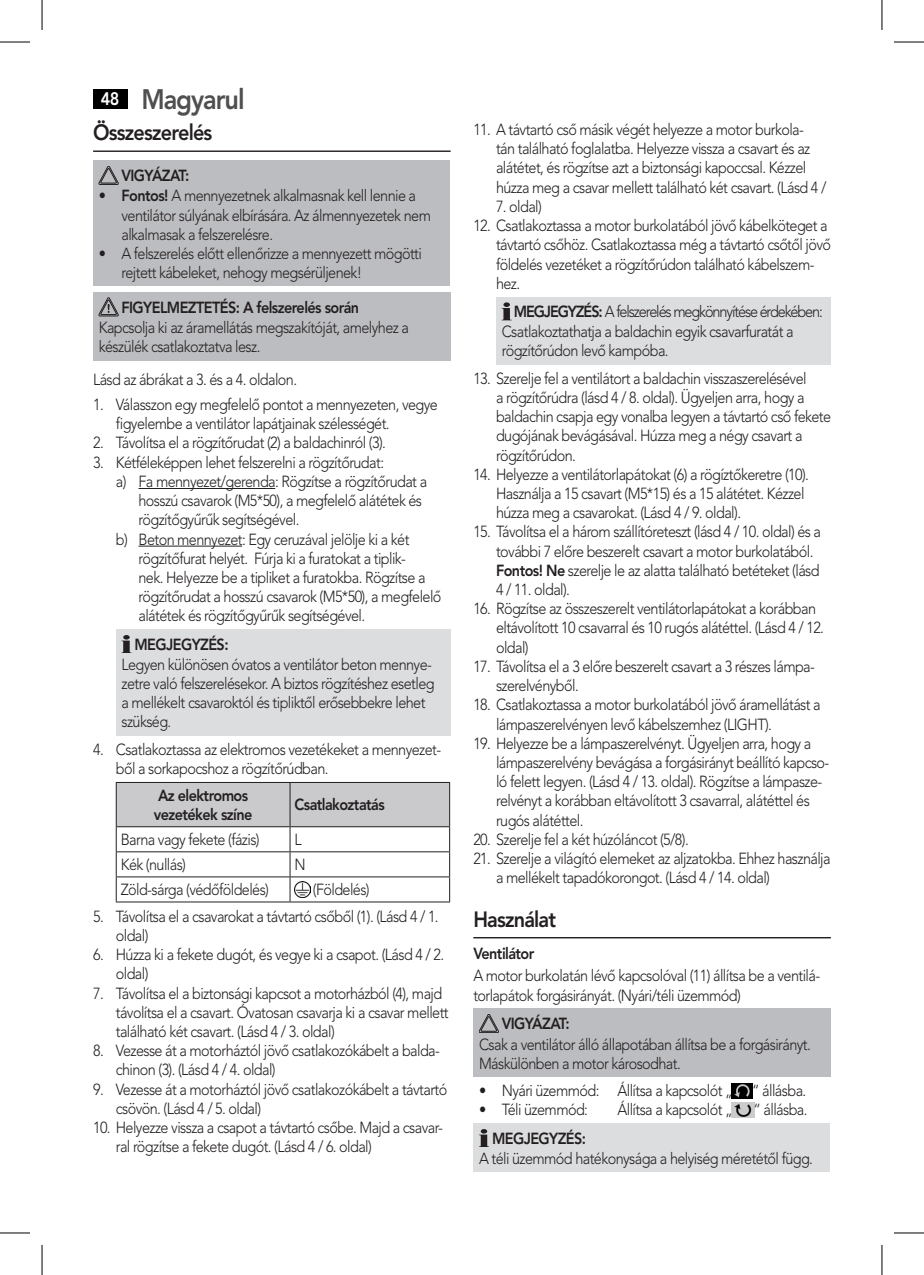
<style>
.page{position:relative;width:924px;height:1275px;background:#fff}
.page>*{position:absolute;margin:0;border:0;box-sizing:border-box;transform-origin:0 0}
.t1{font:800 28px "Avenir LT Pro";letter-spacing:-.04em;color:#504f4f;scale:.9 1}
.t2{font:800 22px "Avenir LT Pro";letter-spacing:-.04em;color:#231f20;scale:.9 1}
.t3{font:300 16px/19.2px "Avenir LT Pro";letter-spacing:-.04em;color:#231f20;scale:.9 1}
.t4{font:800 16px/19.2px "Avenir LT Pro";letter-spacing:-.04em;color:#231f20;scale:.9 1}
.s1{font-size:18px;color:#fff}
.s2{font-weight:800}
</style>
<div class="page">
<div style="left:93px;top:89px;width:34px;height:20px;background:#000"></div>
<hr style="left:93px;top:150px;width:357px;height:2px;background:#231f20">
<hr style="left:138px;top:488px;width:137px;height:1px;background:#231f20">
<hr style="left:138px;top:546px;width:104px;height:1px;background:#231f20">
<div style="left:93px;top:160px;width:356px;height:126px;background:#bcbdc0"></div>
<svg style="left:99px;top:166px;width:19px;height:19px"></svg>
<div style="left:93px;top:292px;width:357px;height:68px;background:#bcbdc0"></div>
<svg style="left:99px;top:298px;width:19px;height:18px"></svg>
<div style="left:116px;top:629px;width:334px;height:106px;background:#dcdddf"></div>
<svg style="left:121px;top:635px;width:10px;height:18px"></svg>
<svg style="left:116px;top:782px;width:334px;height:119px"></svg>
<hr style="left:116px;top:901px;width:174px;height:1px;background:#231f20">
<hr style="left:290px;top:901px;width:160px;height:1px;background:#231f20">
<img style="left:294px;top:881px;width:16px;height:16px">
<hr style="left:473px;top:937px;width:357px;height:1px;background:#231f20">
<div style="left:496px;top:297px;width:334px;height:67px;background:#dcdddf"></div>
<svg style="left:501px;top:302px;width:10px;height:18px"></svg>
<div style="left:473px;top:1008px;width:357px;height:68px;background:#bcbdc0"></div>
<svg style="left:479px;top:1014px;width:19px;height:18px"></svg>
<img style="left:731px;top:1083px;width:21px;height:15px">
<img style="left:731px;top:1102px;width:22px;height:15px">
<div style="left:473px;top:1123px;width:356px;height:48px;background:#dcdddf"></div>
<svg style="left:479px;top:1129px;width:9px;height:18px"></svg>
<hr style="left:0;top:42px;width:30px;height:1px;background:#000">
<hr style="left:893px;top:42px;width:30px;height:1px;background:#000">
<hr style="left:0;top:1232px;width:30px;height:1px;background:#000">
<hr style="left:893px;top:1232px;width:30px;height:1px;background:#000">
<hr style="left:42px;top:0;width:1px;height:30px;background:#000">
<hr style="left:42px;top:1245px;width:1px;height:30px;background:#000">
<hr style="left:881px;top:0;width:1px;height:30px;background:#000">
<hr style="left:881px;top:1245px;width:1px;height:30px;background:#000">
<h1 class="t1" style="left:101px;top:82px;width:161px"><span class="s1">48</span> Magyarul</h1>
<h2 class="t2" style="left:93px;top:119px;width:134px">Összeszerelés</h2>
<p class="t4" style="left:121px;top:166px;width:77px">VIGYÁZAT:</p>
<p class="t3" style="left:121px;top:186px;width:345px;text-indent:-23px">• <span class="s2">Fontos!</span> A mennyezetnek alkalmasnak kell lennie a ventilátor súlyának elbírására. Az álmennyezetek nem alkalmasak a felszerelésre.</p>
<p class="t3" style="left:121px;top:244px;width:335px;text-indent:-23px">• A felszerelés előtt ellenőrizze a mennyezett mögötti rejtett kábeleket, nehogy megsérüljenek!</p>
<p class="t4" style="left:121px;top:297px;width:265px">FIGYELMEZTETÉS: A felszerelés során</p>
<p class="t3" style="left:99px;top:318px;width:346px">Kapcsolja ki az áramellátás megszakítóját, amelyhez a készülék csatlakoztatva lesz.</p>
<p class="t3" style="left:93px;top:370px;width:228px">Lásd az ábrákat a 3. és a 4. oldalon.</p>
<p class="t3" style="left:116px;top:395px;width:359px;text-indent:-23px">1. Válasszon egy megfelelő pontot a mennyezeten, vegye figyelembe a ventilátor lapátjainak szélességét.</p>
<p class="t3" style="left:93px;top:433px;width:327px">2. Távolítsa el a rögzítőrudat (2) a baldachinról (3).</p>
<p class="t3" style="left:93px;top:452px;width:324px">3. Kétféleképpen lehet felszerelni a rögzítőrudat:</p>
<p class="t3" style="left:116px;top:472px;width:347px">a) Fa mennyezet/gerenda: Rögzítse a rögzítőrudat a</p>
<p class="t3" style="left:138px;top:491px;width:316px">hosszú csavarok (M5*50), a megfelelő alátétek és</p>
<p class="t3" style="left:138px;top:510px;width:180px">rögzítőgyűrűk segítségével.</p>
<p class="t3" style="left:116px;top:529px;width:327px">b) Beton mennyezet: Egy ceruzával jelölje ki a két</p>
<p class="t3" style="left:138px;top:548px;width:298px">rögzítőfurat helyét. Fúrja ki a furatokat a tiplik-</p>
<p class="t3" style="left:138px;top:568px;width:320px">nek. Helyezze be a tipliket a furatokba. Rögzítse a</p>
<p class="t3" style="left:138px;top:587px;width:338px">rögzítőrudat a hosszú csavarok (M5*50), a megfelelő</p>
<p class="t3" style="left:138px;top:606px;width:253px">alátétek és rögzítőgyűrűk segítségével.</p>
<p class="t4" style="left:134px;top:634px;width:106px">MEGJEGYZÉS:</p>
<p class="t3" style="left:121px;top:655px;width:349px">Legyen különösen óvatos a ventilátor beton mennye&shy;zetre való felszerelésekor. A biztos rögzítéshez esetleg a mellékelt csavaroktól és tipliktől erősebbekre lehet szükség.</p>
<p class="t3" style="left:116px;top:739px;width:363px;text-indent:-23px">4. Csatlakoztassa az elektromos vezetékeket a mennyezet&shy;ből a sorkapocshoz a rögzítőrúdban.</p>
<p class="t4" style="left:154px;top:785px;width:111px">Az elektromos vezetékek színe</p>
<p class="t4" style="left:294px;top:795px;width:102px">Csatlakoztatás</p>
<p class="t3" style="left:121px;top:830px;width:156px">Barna vagy fekete (fázis)</p>
<p class="t3" style="left:294px;top:830px;width:9px">L</p>
<p class="t3" style="left:121px;top:855px;width:74px">Kék (nullás)</p>
<p class="t3" style="left:294px;top:855px;width:14px">N</p>
<p class="t3" style="left:121px;top:880px;width:166px">Zöld-sárga (védőföldelés)</p>
<p class="t3" style="left:313px;top:880px;width:65px">(Földelés)</p>
<p class="t3" style="left:116px;top:906px;width:360px;text-indent:-23px">5. Távolítsa el a csavarokat a távtartó csőből (1). (Lásd 4 / 1. oldal)</p>
<p class="t3" style="left:116px;top:945px;width:366px;text-indent:-23px">6. Húzza ki a fekete dugót, és vegye ki a csapot. (Lásd 4 / 2. oldal)</p>
<p class="t3" style="left:116px;top:983px;width:371px;text-indent:-23px">7. Távolítsa el a biztonsági kapcsot a motorházból (4), majd távolítsa el a csavart. Óvatosan csavarja ki a csavar mellett található két csavart. (Lásd 4 / 3. oldal)</p>
<p class="t3" style="left:116px;top:1041px;width:361px;text-indent:-23px">8. Vezesse át a motorháztól jövő csatlakozókábelt a balda&shy;chinon (3). (Lásd 4 / 4. oldal)</p>
<p class="t3" style="left:116px;top:1079px;width:370px;text-indent:-23px">9. Vezesse át a motorháztól jövő csatlakozókábelt a távtartó csövön. (Lásd 4 / 5. oldal)</p>
<p class="t3" style="left:116px;top:1118px;width:365px;text-indent:-23px">10. Helyezze vissza a csapot a távtartó csőbe. Majd a csavar&shy;ral rögzítse a fekete dugót. (Lásd 4 / 6. oldal)</p>
<p class="t3" style="left:496px;top:120px;width:368px;text-indent:-23px">11. A távtartó cső másik végét helyezze a motor burkola&shy;tán található foglalatba. Helyezze vissza a csavart és az alátétet, és rögzítse azt a biztonsági kapoccsal. Kézzel húzza meg a csavar mellett található két csavart. (Lásd 4 /</p>
<p class="t3" style="left:496px;top:197px;width:52px">7. oldal)</p>
<p class="t3" style="left:496px;top:216px;width:373px;text-indent:-23px">12. Csatlakoztassa a motor burkolatából jövő kábelköteget a távtartó csőhöz. Csatlakoztassa még a távtartó csőtől jövő földelés vezetéket a rögzítőrúdon található kábelszem&shy;hez.</p>
<p class="t3" style="left:501px;top:302px;width:358px;text-indent:12px"><span class="s2">MEGJEGYZÉS:</span> A felszerelés megkönnyítése érdekében:<br>Csatlakoztathatja a baldachin egyik csavarfuratát a rögzítőrúdon levő kampóba.</p>
<p class="t3" style="left:496px;top:369px;width:373px;text-indent:-23px">13. Szerelje fel a ventilátort a baldachin visszaszerelésével<br>a rögzítőrúdra (lásd 4 / 8. oldal). Ügyeljen arra, hogy a baldachin csapja egy vonalba legyen a távtartó cső fekete dugójának bevágásával. Húzza meg a négy csavart a rögzítőrúdon.</p>
<p class="t3" style="left:496px;top:465px;width:349px;text-indent:-23px">14. Helyezze a ventilátorlapátokat (6) a rögíztőkeretre (10).<br>Használja a 15 csavart (M5*15) és a 15 alátétet. Kézzel húzza meg a csavarokat. (Lásd 4 / 9. oldal).</p>
<p class="t3" style="left:496px;top:522px;width:362px;text-indent:-23px">15. Távolítsa el a három szállítóreteszt (lásd 4 / 10. oldal) és a további 7 előre beszerelt csavart a motor burkolatából.<br><span class="s2">Fontos! Ne</span> szerelje le az alatta található betéteket (lásd 4 / 11. oldal).</p>
<p class="t3" style="left:496px;top:599px;width:366px;text-indent:-23px">16. Rögzítse az összeszerelt ventilátorlapátokat a korábban eltávolított 10 csavarral és 10 rugós alátéttel. (Lásd 4 / 12. oldal)</p>
<p class="t3" style="left:496px;top:657px;width:356px;text-indent:-23px">17. Távolítsa el a 3 előre beszerelt csavart a 3 részes lámpa&shy;szerelvényből.</p>
<p class="t3" style="left:496px;top:695px;width:362px;text-indent:-23px">18. Csatlakoztassa a motor burkolatából jövő áramellátást a lámpaszerelvényen levő kábelszemhez (LIGHT).</p>
<p class="t3" style="left:496px;top:733px;width:372px;text-indent:-23px">19. Helyezze be a lámpaszerelvényt. Ügyeljen arra, hogy a lámpaszerelvény bevágása a forgásirányt beállító kapcso&shy;ló felett legyen. (Lásd 4 / 13. oldal). Rögzítse a lámpasze&shy;relvényt a korábban eltávolított 3 csavarral, alátéttel és rugós alátéttel.</p>
<p class="t3" style="left:473px;top:829px;width:241px">20. Szerelje fel a két húzóláncot (5/8).</p>
<p class="t3" style="left:496px;top:849px;width:373px;text-indent:-23px">21. Szerelje a világító elemeket az aljzatokba. Ehhez használja a mellékelt tapadókorongot. (Lásd 4 / 14. oldal)</p>
<h2 class="t2" style="left:473px;top:906px;width:93px">Használat</h2>
<p class="t4" style="left:473px;top:944px;width:69px">Ventilátor</p>
<p class="t3" style="left:473px;top:966px;width:386px">A motor burkolatán lévő kapcsolóval (11) állítsa be a ventilá&shy;torlapátok forgásirányát. (Nyári/téli üzemmód)</p>
<p class="t4" style="left:501px;top:1014px;width:77px">VIGYÁZAT:</p>
<p class="t3" style="left:479px;top:1034px;width:370px">Csak a ventilátor álló állapotában állítsa be a forgásirányt.<br>Máskülönben a motor károsodhat.</p>
<p class="t3" style="left:479px;top:1081px;width:365px">• Nyári üzemmód: Állítsa a kapcsolót „ “ állásba.</p>
<p class="t3" style="left:479px;top:1100px;width:122px">• Téli üzemmód:</p>
<p class="t3" style="left:617px;top:1100px;width:129px">Állítsa a kapcsolót „</p>
<p class="t3" style="left:753px;top:1100px;width:62px">“ állásba.</p>
<p class="t4" style="left:492px;top:1128px;width:106px">MEGJEGYZÉS:</p>
<p class="t3" style="left:479px;top:1148px;width:372px">A téli üzemmód hatékonysága a helyiség méretétől függ.</p>
</div>
